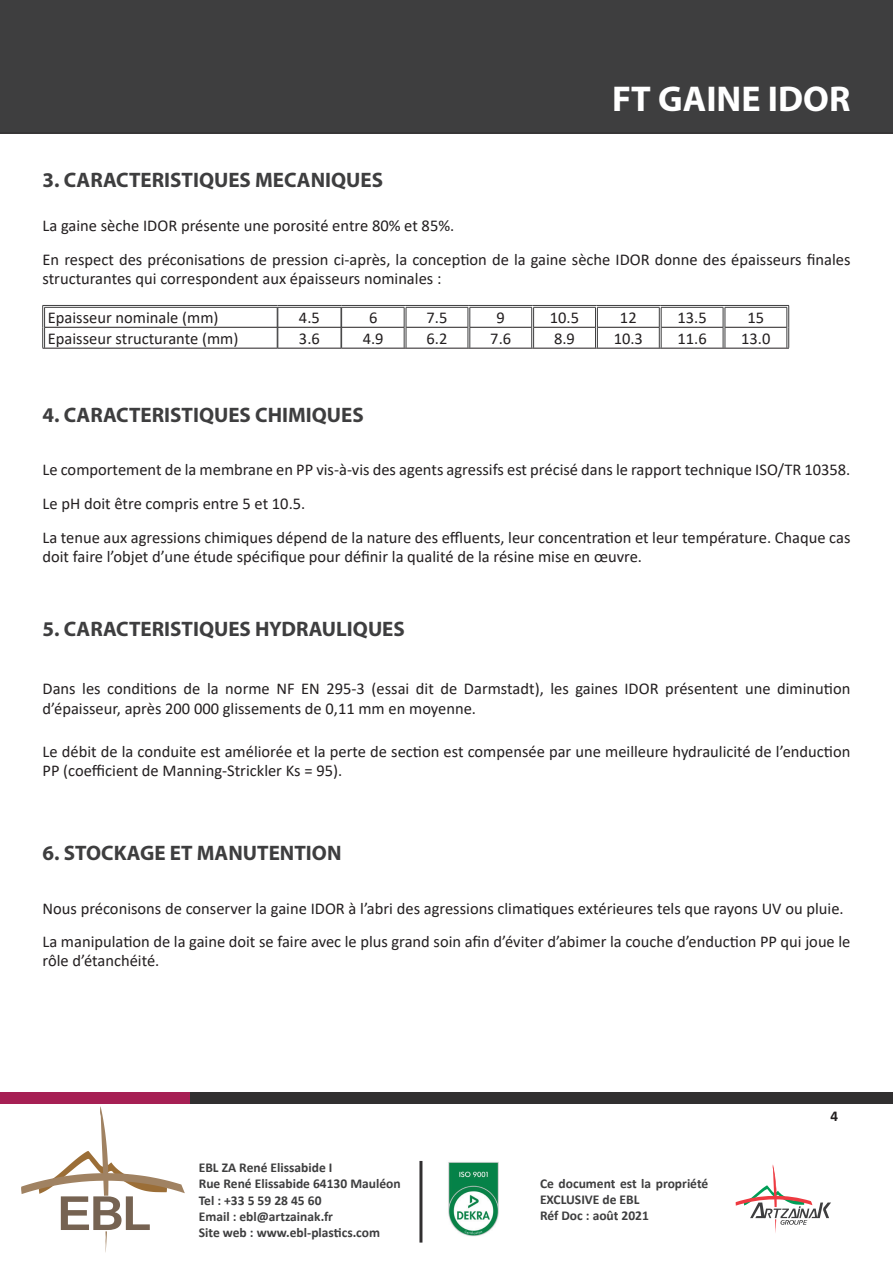
<style>
.page{position:relative;width:893px;height:1263px;background:#fff}
.page>*{position:absolute;margin:0;border:0;box-sizing:border-box;transform-origin:0 0}
.t1{font:700 36px "Myriad Pro";color:#fff}
.t2{font:700 21px "Myriad Pro";color:#3e3e3f}
.t3{font:16.5px/33.9px "Calibri";color:#231f20}
.t4{font:700 15px "Calibri";color:#231f20}
.t5{font:700 13.5px/16.2px "Calibri";color:#3e3e3f}
</style>
<div class="page">
<div style="left:0;top:0;width:893px;height:134px;background:#3e3e3f"></div>
<div style="left:190px;top:1092px;width:703px;height:12px;background:#312f30"></div>
<div style="left:0;top:1092px;width:190px;height:12px;background:#a61f54"></div>
<div style="left:419px;top:1161px;width:3px;height:81px;background:#312f30;border:2px solid #312f30"></div>
<svg style="left:21px;top:1106px;width:164px;height:147px"></svg>
<svg style="left:735px;top:1164px;width:96px;height:69px"></svg>
<img style="left:448px;top:1162px;width:51px;height:75px">
<hr style="left:45px;top:327px;width:232px;height:1px;background:#231f20">
<hr style="left:278px;top:327px;width:63px;height:1px;background:#231f20">
<hr style="left:342px;top:327px;width:62px;height:1px;background:#231f20">
<hr style="left:406px;top:327px;width:62px;height:1px;background:#231f20">
<hr style="left:470px;top:327px;width:61px;height:1px;background:#231f20">
<hr style="left:534px;top:327px;width:61px;height:1px;background:#231f20">
<hr style="left:598px;top:327px;width:61px;height:1px;background:#231f20">
<hr style="left:661px;top:327px;width:62px;height:1px;background:#231f20">
<hr style="left:725px;top:327px;width:62px;height:1px;background:#231f20">
<hr style="left:43px;top:348px;width:235px;height:1px;background:#231f20">
<hr style="left:278px;top:348px;width:63px;height:1px;background:#231f20">
<hr style="left:341px;top:348px;width:64px;height:1px;background:#231f20">
<hr style="left:405px;top:348px;width:64px;height:1px;background:#231f20">
<hr style="left:469px;top:348px;width:64px;height:1px;background:#231f20">
<hr style="left:533px;top:348px;width:63px;height:1px;background:#231f20">
<hr style="left:596px;top:348px;width:64px;height:1px;background:#231f20">
<hr style="left:660px;top:348px;width:64px;height:1px;background:#231f20">
<hr style="left:724px;top:348px;width:65px;height:1px;background:#231f20">
<svg style="left:42px;top:306px;width:3px;height:42px"></svg>
<svg style="left:404px;top:307px;width:3px;height:41px"></svg>
<svg style="left:468px;top:307px;width:3px;height:41px"></svg>
<svg style="left:531px;top:307px;width:3px;height:41px"></svg>
<svg style="left:595px;top:307px;width:3px;height:41px"></svg>
<svg style="left:659px;top:307px;width:3px;height:41px"></svg>
<svg style="left:723px;top:307px;width:3px;height:41px"></svg>
<svg style="left:787px;top:306px;width:2px;height:42px"></svg>
<svg style="left:277px;top:308px;width:2px;height:40px"></svg>
<svg style="left:341px;top:308px;width:1px;height:40px"></svg>
<hr style="left:43px;top:305px;width:235px;height:1px;background:#3e3e3f">
<hr style="left:44px;top:307px;width:234px;height:1px;background:#3e3e3f">
<hr style="left:278px;top:305px;width:63px;height:1px;background:#3e3e3f">
<hr style="left:278px;top:307px;width:63px;height:1px;background:#3e3e3f">
<hr style="left:341px;top:305px;width:64px;height:1px;background:#3e3e3f">
<hr style="left:341px;top:307px;width:63px;height:1px;background:#3e3e3f">
<hr style="left:405px;top:305px;width:64px;height:1px;background:#3e3e3f">
<hr style="left:406px;top:307px;width:62px;height:1px;background:#3e3e3f">
<hr style="left:469px;top:305px;width:64px;height:1px;background:#3e3e3f">
<hr style="left:470px;top:307px;width:62px;height:1px;background:#3e3e3f">
<hr style="left:533px;top:305px;width:63px;height:1px;background:#3e3e3f">
<hr style="left:533px;top:307px;width:63px;height:1px;background:#3e3e3f">
<hr style="left:596px;top:305px;width:64px;height:1px;background:#3e3e3f">
<hr style="left:597px;top:307px;width:62px;height:1px;background:#3e3e3f">
<hr style="left:660px;top:305px;width:64px;height:1px;background:#3e3e3f">
<hr style="left:661px;top:307px;width:62px;height:1px;background:#3e3e3f">
<hr style="left:724px;top:305px;width:65px;height:1px;background:#3e3e3f">
<hr style="left:725px;top:307px;width:62px;height:1px;background:#3e3e3f">
<h1 class="t1" style="left:612px;top:75px;width:240px">FT GAINE IDOR</h1>
<p class="t2" style="left:43px;top:166px;width:342px">3. CARACTERISTIQUES MECANIQUES</p>
<p class="t3" style="left:43px;top:208px;width:809px">La gaine sèche IDOR présente une porosité entre 80% et 85%.<br>En respect des préconisations de pression ci-après, la conception de la gaine sèche IDOR donne des épaisseurs finales</p>
<p class="t3" style="left:43px;top:261px;width:400px">structurantes qui correspondent aux épaisseurs nominales :</p>
<p class="t3" style="left:48px;top:300px;width:172px">Epaisseur nominale (mm)</p>
<p class="t3" style="left:299px;top:300px;width:22px">4.5</p>
<p class="t3" style="left:369px;top:300px;width:10px">6</p>
<p class="t3" style="left:427px;top:300px;width:22px">7.5</p>
<p class="t3" style="left:497px;top:300px;width:10px">9</p>
<p class="t3" style="left:550px;top:300px;width:31px">10.5</p>
<p class="t3" style="left:620px;top:300px;width:18px">12</p>
<p class="t3" style="left:677px;top:300px;width:31px">13.5</p>
<p class="t3" style="left:747px;top:300px;width:18px">15</p>
<p class="t3" style="left:48px;top:321px;width:192px">Epaisseur structurante (mm)</p>
<p class="t3" style="left:299px;top:321px;width:22px">3.6</p>
<p class="t3" style="left:363px;top:321px;width:22px">4.9</p>
<p class="t3" style="left:426px;top:321px;width:22px">6.2</p>
<p class="t3" style="left:490px;top:321px;width:22px">7.6</p>
<p class="t3" style="left:554px;top:321px;width:22px">8.9</p>
<p class="t3" style="left:614px;top:321px;width:31px">10.3</p>
<p class="t3" style="left:677px;top:321px;width:31px">11.6</p>
<p class="t3" style="left:741px;top:321px;width:31px">13.0</p>
<p class="t2" style="left:43px;top:401px;width:323px">4. CARACTERISTIQUES CHIMIQUES</p>
<p class="t3" style="left:43px;top:452px;width:809px">Le comportement de la membrane en PP vis-à-vis des agents agressifs est précisé dans le rapport technique ISO/TR 10358.<br>Le pH doit être compris entre 5 et 10.5.<br>La tenue aux agressions chimiques dépend de la nature des effluents, leur concentration et leur température. Chaque cas</p>
<p class="t3" style="left:43px;top:539px;width:601px">doit faire l’objet d’une étude spécifique pour définir la qualité de la résine mise en œuvre.</p>
<p class="t2" style="left:43px;top:615px;width:364px">5. CARACTERISTIQUES HYDRAULIQUES</p>
<p class="t3" style="left:43px;top:678px;width:809px;line-height:19.8px">Dans les conditions de la norme NF EN 295-3 (essai dit de Darmstadt), les gaines IDOR présentent une diminution d’épaisseur, après 200 000 glissements de 0,11 mm en moyenne.</p>
<p class="t3" style="left:43px;top:742px;width:809px;line-height:18.9px">Le débit de la conduite est améliorée et la perte de section est compensée par une meilleure hydraulicité de l’enduction<br>PP (coefficient de Manning-Strickler Ks = 95).</p>
<p class="t2" style="left:43px;top:839px;width:300px">6. STOCKAGE ET MANUTENTION</p>
<p class="t3" style="left:43px;top:891px;width:809px">Nous préconisons de conserver la gaine IDOR à l’abri des agressions climatiques extérieures tels que rayons UV ou pluie.<br>La manipulation de la gaine doit se faire avec le plus grand soin afin d’éviter d’abimer la couche d’enduction PP qui joue le</p>
<p class="t3" style="left:43px;top:943px;width:118px">rôle d’étanchéité.</p>
<p class="t5" style="left:199px;top:1159px;width:203px">EBL ZA René Elissabide I<br>Rue René Elissabide 64130 Mauléon<br>Tel : +33 5 59 28 45 60<br>Email : ebl@artzainak.fr<br>Site web : www.ebl-plastics.com</p>
<p class="t5" style="left:540px;top:1175px;width:170px">Ce document est la propriété<br>EXCLUSIVE de EBL<br>Réf Doc : août 2021</p>
<p class="t4" style="left:831px;top:1106px;width:9px">4</p>
</div>
